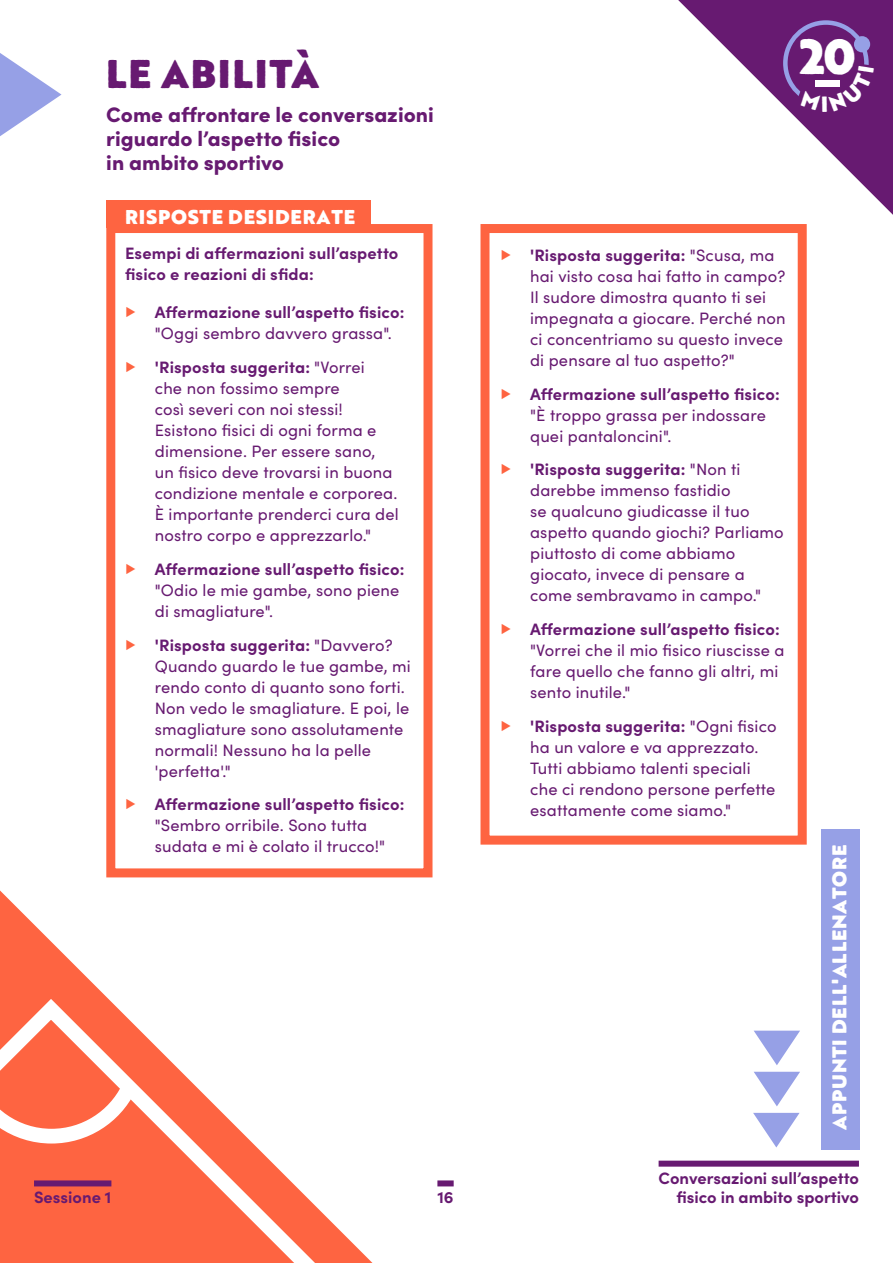
<style>
.page{position:relative;width:893px;height:1263px;background:#fff}
.page>*{position:absolute;margin:0;border:0;box-sizing:border-box;transform-origin:0 0}
.t1{font:900 47.85px "Brother 1816 Printed";color:#fff}
.t2{font:900 39px "Brother 1816 Printed";letter-spacing:.04em;color:#671a71}
.t3{font:900 21px/24px "Sofia Pro";color:#671a71}
.t4{font:900 19.5px "Brother 1816 Printed";letter-spacing:.04em;color:#fff}
.t5{font:16.5px/21px "Sofia Pro";letter-spacing:.01em;color:#671a71}
.t6{font:700 16.5px/21px "Sofia Pro";letter-spacing:.005em;color:#671a71}
.s1{font-weight:400;color:#fe6441}
.s2{font-weight:400}
.s3{color:#fe6441}
.s4{font-weight:700}
</style>
<div class="page">
<svg style="left:678px;top:0;width:215px;height:215px"></svg>
<svg style="left:0;top:53px;width:62px;height:83px"></svg>
<div style="left:821px;top:829px;width:39px;height:320px;background:#96a0e6"></div>
<svg style="left:0;top:890px;width:372px;height:373px"></svg>
<svg style="left:0;top:988px;width:370px;height:275px"></svg>
<svg style="left:0;top:1063px;width:148px;height:88px"></svg>
<div style="left:480px;top:224px;width:327px;height:621px;background:#fff;border:9px solid #fe6441"></div>
<div style="left:106px;top:200px;width:264px;height:28px;background:#fe6441"></div>
<div style="left:106px;top:224px;width:326px;height:653px;background:#fff;border:9px solid #fe6441"></div>
<svg style="left:753px;top:1113px;width:46px;height:34px"></svg>
<svg style="left:754px;top:1072px;width:46px;height:34px"></svg>
<svg style="left:754px;top:1031px;width:46px;height:34px"></svg>
<div style="left:34px;top:1180px;width:77px;height:6px;background:#671a71"></div>
<div style="left:659px;top:1160px;width:200px;height:6px;background:#671a71"></div>
<div style="left:437px;top:1180px;width:17px;height:6px;background:#671a71"></div>
<svg style="left:781px;top:18px;width:93px;height:94px"></svg>
<h2 class="t2" style="left:106px;top:43px;width:214px">LE ABILITÀ</h2>
<p class="t3" style="left:106px;top:101px;width:329px">Come affrontare le conversazioni riguardo l’aspetto fisico<br>in ambito sportivo</p>
<p class="t4" style="left:125px;top:202px;width:232px">RISPOSTE DESIDERATE</p>
<p class="t6" style="left:125px;top:242px;width:275px">Esempi di affermazioni sull’aspetto fisico e reazioni di sfida:</p>
<p class="t6" style="left:155px;top:301px;width:251px;text-indent:-30px"><span class="s1">▶</span> Affermazione sull’aspetto fisico: <span class="s2">"Oggi sembro davvero grassa".</span></p>
<p class="t5" style="left:155px;top:356px;width:245px;text-indent:-30px"><span class="s3">▶</span> <span class="s4">'Risposta suggerita:</span> "Vorrei<br>che non fossimo sempre<br>così severi con noi stessi!<br>Esistono fisici di ogni forma e dimensione. Per essere sano, un fisico deve trovarsi in buona condizione mentale e corporea.<br>È importante prenderci cura del nostro corpo e apprezzarlo."</p>
<p class="t5" style="left:155px;top:558px;width:251px;text-indent:-30px"><span class="s3">▶</span> <span class="s4">Affermazione sull’aspetto fisico: </span>"Odio le mie gambe, sono piene di smagliature".</p>
<p class="t5" style="left:155px;top:633px;width:258px;text-indent:-30px"><span class="s3">▶</span> <span class="s4">'Risposta suggerita:</span> "Davvero?<br>Quando guardo le tue gambe, mi rendo conto di quanto sono forti.<br>Non vedo le smagliature. E poi, le smagliature sono assolutamente normali! Nessuno ha la pelle 'perfetta'."</p>
<p class="t5" style="left:155px;top:793px;width:251px;text-indent:-30px"><span class="s3">▶</span> <span class="s4">Affermazione sull’aspetto fisico: </span>"Sembro orribile. Sono tutta sudata e mi è colato il trucco!"</p>
<h1 class="t1" style="left:799px;top:20px;width:58px">20</h1>
<p class="t5" style="left:530px;top:244px;width:257px;text-indent:-30px"><span class="s3">▶</span> <span class="s4">'Risposta suggerita:</span> "Scusa, ma hai visto cosa hai fatto in campo?<br>Il sudore dimostra quanto ti sei impegnata a giocare. Perché non ci concentriamo su questo invece di pensare al tuo aspetto?"</p>
<p class="t5" style="left:530px;top:382px;width:251px;text-indent:-30px"><span class="s3">▶</span> <span class="s4">Affermazione sull’aspetto fisico: </span>"È troppo grassa per indossare quei pantaloncini".</p>
<p class="t5" style="left:530px;top:458px;width:255px;text-indent:-30px"><span class="s3">▶</span> <span class="s4">'Risposta suggerita:</span> "Non ti darebbe immenso fastidio<br>se qualcuno giudicasse il tuo aspetto quando giochi? Parliamo piuttosto di come abbiamo giocato, invece di pensare a come sembravamo in campo."</p>
<p class="t5" style="left:530px;top:618px;width:256px;text-indent:-30px"><span class="s3">▶</span> <span class="s4">Affermazione sull’aspetto fisico: </span>"Vorrei che il mio fisico riuscisse a fare quello che fanno gli altri, mi sento inutile."</p>
<p class="t5" style="left:530px;top:715px;width:248px;text-indent:-30px"><span class="s3">▶</span> <span class="s4">'Risposta suggerita:</span> "Ogni fisico ha un valore e va apprezzato.<br>Tutti abbiamo talenti speciali che ci rendono persone perfette esattamente come siamo."</p>
<p class="t4" style="left:824px;top:1129px;width:286px;rotate:-90deg">APPUNTI DELL'ALLENATORE</p>
<p class="t6" style="left:659px;top:1166px;width:202px">Conversazioni sull’aspetto</p>
<p class="t6" style="left:34px;top:1186px;width:79px">Sessione 1</p>
<p class="t6" style="left:437px;top:1186px;width:18px">16</p>
<p class="t6" style="left:676px;top:1186px;width:184px">fisico in ambito sportivo</p>
</div>
